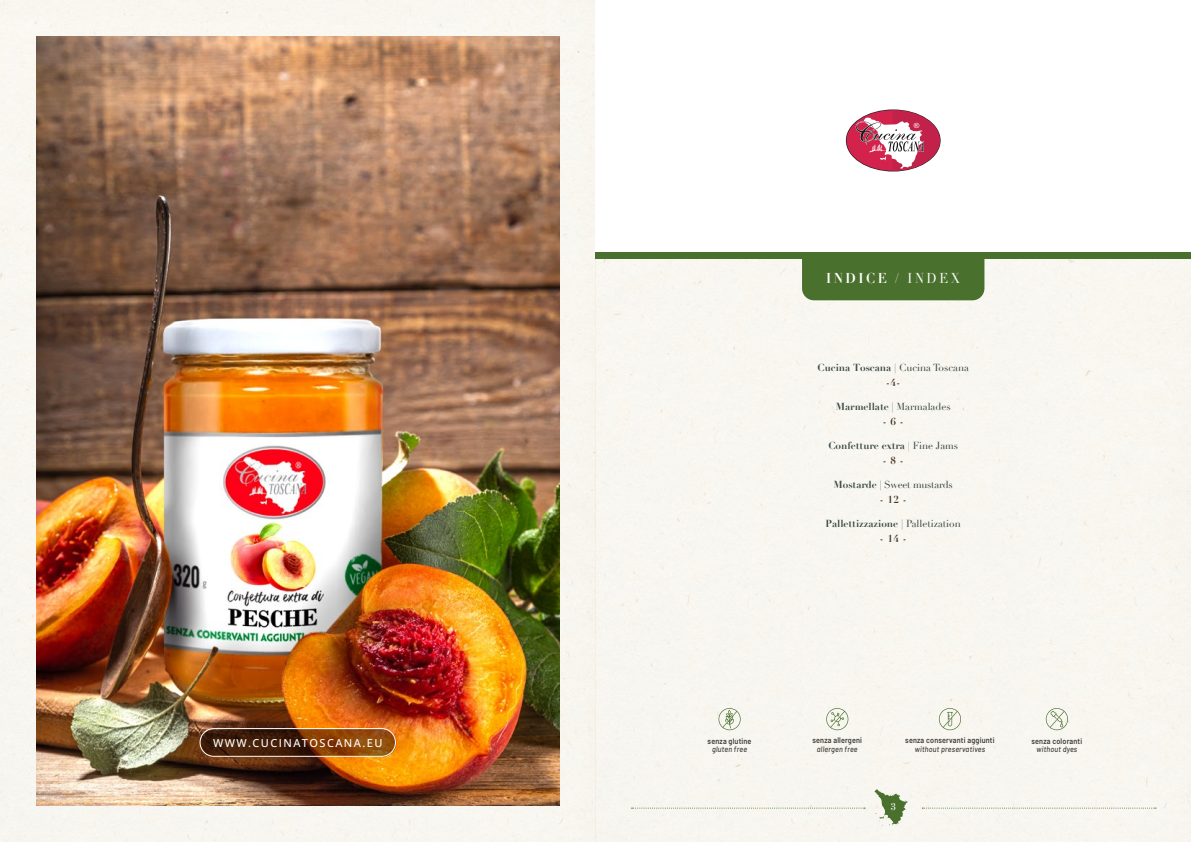
<style>
.page{position:relative;width:1191px;height:842px;background:#f8f6f0}
.page>*{position:absolute;margin:0;border:0;box-sizing:border-box;transform-origin:0 0}
.t1{font:700 14px "Didot";letter-spacing:.2em;color:#fff;scale:.9 1}
.t2{font:500 11px "Open Sans";letter-spacing:.13em;color:#fff}
.t3{font:700 10px/15px "Didot";color:#364740;text-align:center}
.t4{font:10px "Didot";letter-spacing:-.02em;color:#364740}
.t5{font:700 10px "Didot";color:#43311e}
.t6{font:10px "Old Standard TT";color:#fff}
.t7{font:600 8px "Barlow";letter-spacing:.025em;color:#3c3c37;scale:.9 1}
.t8{font:italic 500 8px "Barlow";letter-spacing:.025em;color:#3c3c37;scale:.9 1}
.t9{font:italic 7px "Arial";color:#fff;scale:1.08 1}
.s1{font-weight:400}
.s2{color:#43311e}
.s3{font-weight:700}
</style>
<div class="page">
<svg style="left:874px;top:789px;width:34px;height:38px"></svg>
<img style="left:36px;top:36px;width:523px;height:770px">
<svg style="left:922px;top:808px;width:234px;height:1px"></svg>
<svg style="left:631px;top:808px;width:234px;height:1px"></svg>
<div style="left:802px;top:218px;width:182px;height:82px;background:#4a702e;border-radius:12px"></div>
<div style="left:595px;top:0;width:596px;height:255px;background:#fff"></div>
<div style="left:595px;top:252px;width:596px;height:7px;background:#4a702e"></div>
<svg style="left:844px;top:108px;width:98px;height:65px"></svg>
<div style="left:846px;top:110px;width:94px;height:61px;background:#d3234c;border-radius:50%"></div>
<svg style="left:855px;top:110px;width:85px;height:61px"></svg>
<svg style="left:201px;top:729px;width:195px;height:28px;background:#612e08"></svg>
<div style="left:199px;top:728px;width:197px;height:29px;border:1px solid #fff;border-radius:14px"></div>
<svg style="left:718px;top:708px;width:22px;height:22px"></svg>
<svg style="left:826px;top:708px;width:22px;height:22px"></svg>
<svg style="left:1045px;top:708px;width:23px;height:22px"></svg>
<svg style="left:939px;top:708px;width:22px;height:22px"></svg>
<p class="t2" style="left:213px;top:735px;width:171px">WWW.CUCINATOSCANA.EU</p>
<p class="t9" style="left:913px;top:121px;width:7px">®</p>
<h1 class="t1" style="left:826px;top:269px;width:151px">INDICE <span class="s1">/ INDEX</span></h1>
<p class="t3" style="left:817px;top:360px;width:153px">Cucina Toscana | <span class="s1">Cucina Toscana </span><span class="s2">-4-</span></p>
<p class="t3" style="left:836px;top:399px;width:116px">Marmellate | <span class="s1">Marmalades</span></p>
<p class="t5" style="left:883px;top:415px;width:22px">- 6 -</p>
<p class="t3" style="left:828px;top:438px;width:131px">Confetture extra | <span class="s1">Fine Jams</span></p>
<p class="t5" style="left:883px;top:454px;width:22px">- 8 -</p>
<p class="t4" style="left:833px;top:478px;width:121px"><span class="s3">Mostarde |</span> Sweet mustards</p>
<p class="t5" style="left:880px;top:493px;width:28px">- 12 -</p>
<p class="t3" style="left:825px;top:516px;width:137px">Pallettizzazione | <span class="s1">Palletization</span></p>
<p class="t5" style="left:880px;top:532px;width:28px">- 14 -</p>
<p class="t7" style="left:707px;top:735px;width:50px">senza glutine</p>
<p class="t8" style="left:712px;top:744px;width:40px">gluten free</p>
<p class="t7" style="left:812px;top:734px;width:57px">senza allergeni</p>
<p class="t8" style="left:817px;top:743px;width:47px">allergen free</p>
<p class="t7" style="left:905px;top:734px;width:101px">senza conservanti aggiunti</p>
<p class="t8" style="left:914px;top:743px;width:80px">without preservatives</p>
<p class="t6" style="left:890px;top:798px;width:7px">3</p>
<p class="t7" style="left:1031px;top:735px;width:58px">senza coloranti</p>
<p class="t8" style="left:1036px;top:744px;width:47px">without dyes</p>
</div>
